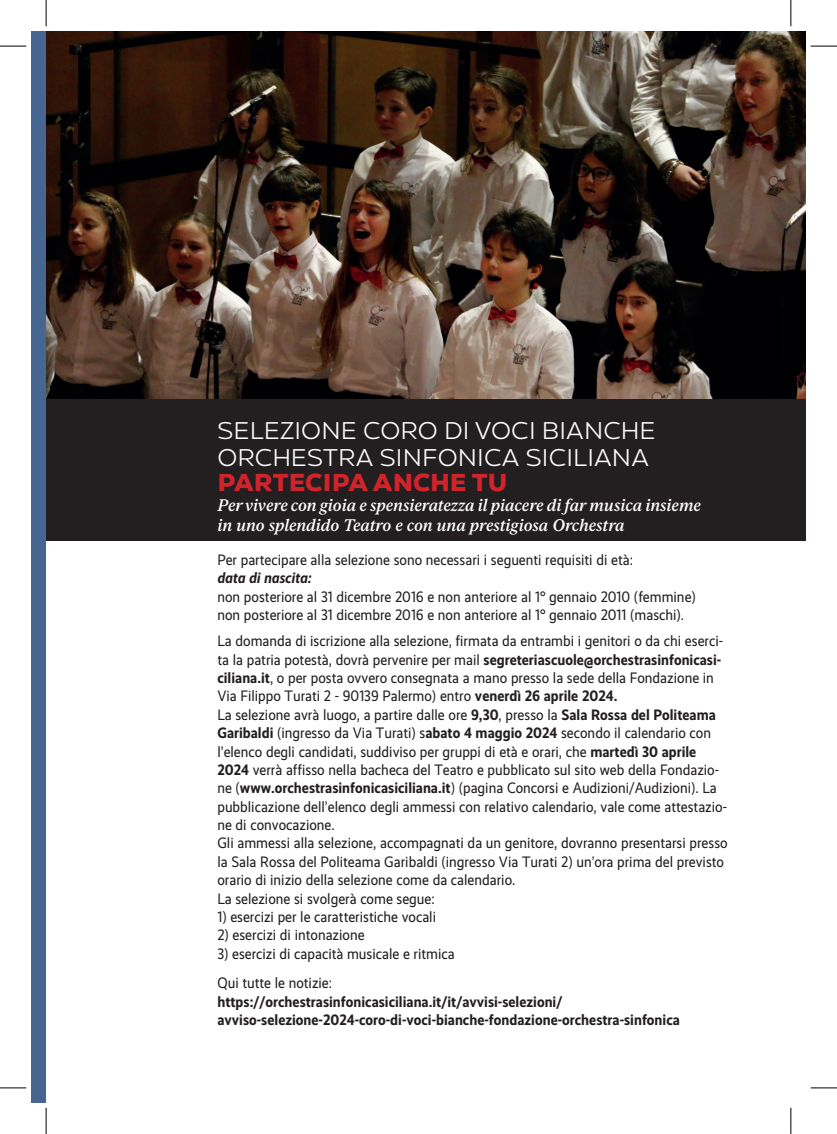
<style>
.page{position:relative;width:837px;height:1134px;background:#fff}
.page>*{position:absolute;margin:0;border:0;box-sizing:border-box;transform-origin:0 0}
.t1{font:300 25.03px/26.9px "Object";letter-spacing:.005em;color:#fff}
.t2{font:900 25.03px "Object";letter-spacing:.005em;color:#d1232a}
.t3{font:italic 500 16.8px/20.3px "Ivar Text";letter-spacing:-.005em;color:#fff}
.t4{font:15.22px/18.4px "Realist Narrow";color:#231f20}
.t5{font:700 15.22px/18.4px "Realist Narrow";color:#231f20}
.t6{font:italic 700 15.22px "Realist Narrow";color:#231f20}
.s1{font-weight:700}
</style>
<div class="page">
<img style="left:46px;top:31px;width:759px;height:369px">
<div style="left:46px;top:400px;width:759px;height:141px;background:#231f20"></div>
<div style="left:31px;top:31px;width:15px;height:1072px;background:#466591"></div>
<svg style="left:0;top:46px;width:26px;height:1px"></svg>
<svg style="left:810px;top:46px;width:26px;height:1px"></svg>
<svg style="left:0;top:1088px;width:26px;height:1px"></svg>
<svg style="left:810px;top:1088px;width:26px;height:1px"></svg>
<svg style="left:46px;top:0;width:1px;height:26px"></svg>
<svg style="left:46px;top:1108px;width:1px;height:26px"></svg>
<svg style="left:790px;top:0;width:1px;height:26px"></svg>
<svg style="left:790px;top:1108px;width:1px;height:26px"></svg>
<h1 class="t1" style="left:217px;top:415px;width:439px">SELEZIONE CORO DI VOCI BIANCHE<br>ORCHESTRA SINFONICA SICILIANA</h1>
<h1 class="t2" style="left:217px;top:462px;width:291px">PARTECIPA ANCHE TU</h1>
<p class="t3" style="left:217px;top:495px;width:484px">Per vivere con gioia e spensieratezza il piacere di far musica insieme in uno splendido Teatro e con una prestigiosa Orchestra</p>
<p class="t4" style="left:217px;top:551px;width:417px">Per partecipare alla selezione sono necessari i seguenti requisiti di età:</p>
<p class="t6" style="left:217px;top:569px;width:96px">data di nascita:</p>
<p class="t4" style="left:217px;top:587px;width:480px">non posteriore al 31 dicembre 2016 e non anteriore al 1° gennaio 2010 (femmine) non posteriore al 31 dicembre 2016 e non anteriore al 1° gennaio 2011 (maschi).</p>
<p class="t4" style="left:217px;top:632px;width:511px">La domanda di iscrizione alla selezione, firmata da entrambi i genitori o da chi eserci&shy;ta la patria potestà, dovrà pervenire per mail <span class="s1">segreteriascuole@orchestrasinfonicasi&shy;ciliana.it</span>, o per posta ovvero consegnata a mano presso la sede della Fondazione in Via Filippo Turati 2 - 90139 Palermo) entro <span class="s1">venerdì 26 aprile 2024.<br></span>La selezione avrà luogo, a partire dalle ore <span class="s1">9,30</span>, presso la <span class="s1">Sala Rossa del Politeama Garibaldi</span> (ingresso da Via Turati) s<span class="s1">abato 4 maggio 2024</span> secondo il calendario con l’elenco degli candidati, suddiviso per gruppi di età e orari, che <span class="s1">martedì 30 aprile 2024</span> verrà affisso nella bacheca del Teatro e pubblicato sul sito web della Fondazio&shy;ne (<span class="s1">www.orchestrasinfonicasiciliana.it</span>) (pagina Concorsi e Audizioni/Audizioni). La pubblicazione dell’elenco degli ammessi con relativo calendario, vale come attestazio&shy;ne di convocazione.<br>Gli ammessi alla selezione, accompagnati da un genitore, dovranno presentarsi presso la Sala Rossa del Politeama Garibaldi (ingresso Via Turati 2) un’ora prima del previsto orario di inizio della selezione come da calendario.<br>La selezione si svolgerà come segue:</p>
<p class="t4" style="left:217px;top:908px;width:220px">1) esercizi per le caratteristiche vocali</p>
<p class="t4" style="left:217px;top:926px;width:149px">2) esercizi di intonazione</p>
<p class="t4" style="left:217px;top:939px;width:239px;line-height:29.8px">3) esercizi di capacità musicale e ritmica<br>Qui tutte le notizie:</p>
<p class="t5" style="left:217px;top:992px;width:464px">https://orchestrasinfonicasiciliana.it/it/avvisi-selezioni/ avviso-selezione-2024-coro-di-voci-bianche-fondazione-orchestra-sinfonica</p>
</div>
